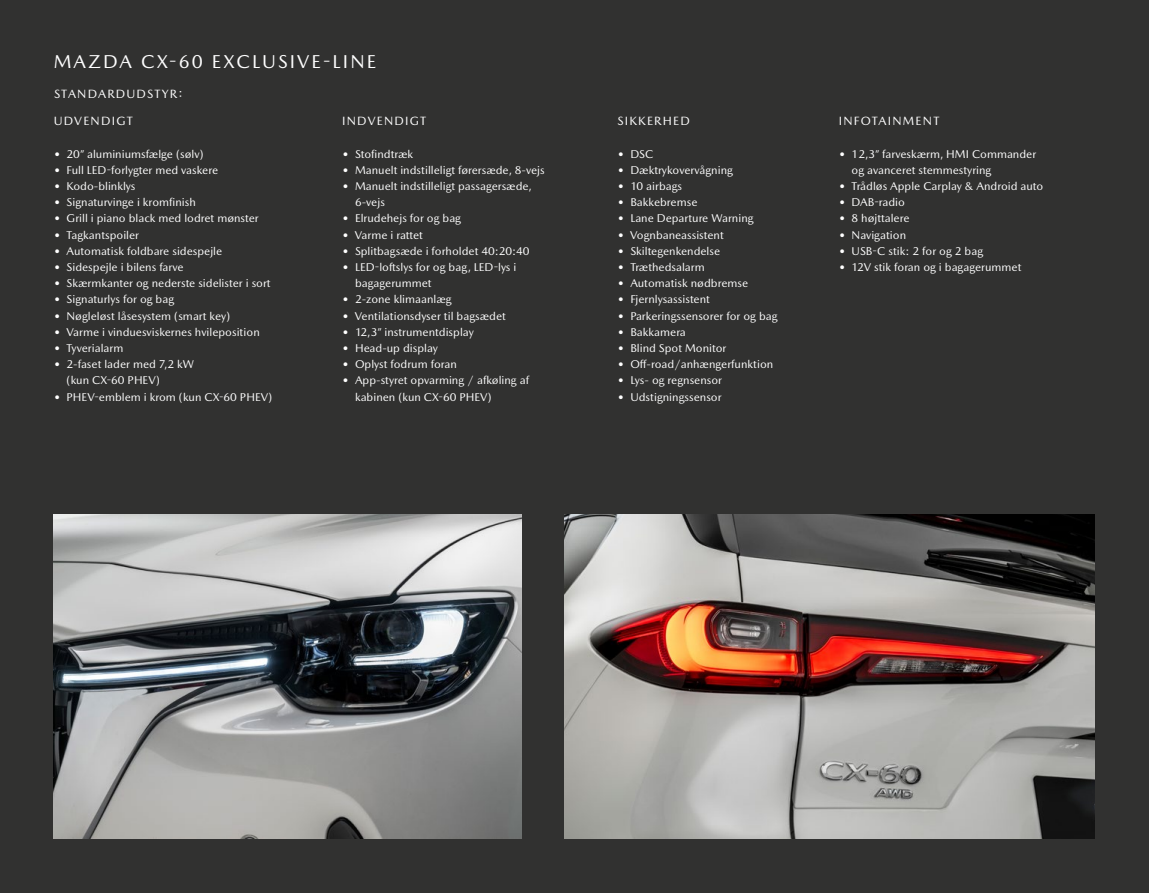
<style>
.page{position:relative;width:1149px;height:893px;background:#fff}
.page>*{position:absolute;margin:0;border:0;box-sizing:border-box;transform-origin:0 0}
.t1{font:18.9px "Mazda Type";letter-spacing:.11em;color:#fff}
.t2{font:12.15px "Mazda Type";letter-spacing:.1em;color:#fff}
.t3{font:11.55px/16.2px "Mazda Type";color:#fff}
</style>
<div class="page">
<div style="left:0;top:0;width:1148px;height:893px;background:#313130"></div>
<hr style="left:1148px;top:0;width:1px;height:893px;background:#313130">
<img style="left:54px;top:514px;width:467px;height:325px">
<img style="left:564px;top:514px;width:530px;height:325px">
<p class="t1" style="left:54px;top:51px;width:324px">MAZDA CX-60 EXCLUSIVE-LINE</p>
<p class="t2" style="left:54px;top:87px;width:130px">STANDARDUDSTYR:</p>
<p class="t2" style="left:54px;top:114px;width:81px">UDVENDIGT</p>
<p class="t3" style="left:54px;top:146px;width:151px">• 20” aluminiumsfælge (sølv)</p>
<p class="t3" style="left:54px;top:162px;width:166px">• Full LED-forlygter med vaskere</p>
<p class="t3" style="left:54px;top:178px;width:83px">• Kodo-blinklys</p>
<p class="t3" style="left:54px;top:194px;width:144px">• Signaturvinge i kromfinish</p>
<p class="t3" style="left:54px;top:210px;width:206px">• Grill i piano black med lodret mønster</p>
<p class="t3" style="left:54px;top:227px;width:87px">• Tagkantspoiler</p>
<p class="t3" style="left:54px;top:243px;width:170px">• Automatisk foldbare sidespejle</p>
<p class="t3" style="left:54px;top:259px;width:131px">• Sidespejle i bilens farve</p>
<p class="t3" style="left:54px;top:275px;width:218px">• Skærmkanter og nederste sidelister i sort</p>
<p class="t3" style="left:54px;top:291px;width:122px">• Signaturlys for og bag</p>
<p class="t3" style="left:54px;top:308px;width:178px">• Nøgleløst låsesystem (smart key)</p>
<p class="t3" style="left:54px;top:324px;width:207px">• Varme i vinduesviskernes hvileposition</p>
<p class="t3" style="left:54px;top:340px;width:71px">• Tyverialarm</p>
<p class="t3" style="left:67px;top:356px;width:129px;text-indent:-13px">• 2-faset lader med 7,2 kW (kun CX-60 PHEV)</p>
<p class="t3" style="left:54px;top:389px;width:220px">• PHEV-emblem i krom (kun CX-60 PHEV)</p>
<p class="t2" style="left:342px;top:114px;width:86px">INDVENDIGT</p>
<p class="t3" style="left:342px;top:146px;width:72px">• Stofindtræk</p>
<p class="t3" style="left:342px;top:162px;width:204px">• Manuelt indstilleligt førersæde, 8-vejs</p>
<p class="t3" style="left:355px;top:178px;width:178px;text-indent:-13px">• Manuelt indstilleligt passagersæde,<br>6-vejs</p>
<p class="t3" style="left:342px;top:210px;width:120px">• Elrudehejs for og bag</p>
<p class="t3" style="left:342px;top:227px;width:82px">• Varme i rattet</p>
<p class="t3" style="left:342px;top:243px;width:189px">• Splitbagsæde i forholdet 40:20:40</p>
<p class="t3" style="left:355px;top:259px;width:163px;text-indent:-13px">• LED-loftslys for og bag, LED-lys i bagagerummet</p>
<p class="t3" style="left:342px;top:291px;width:111px">• 2-zone klimaanlæg</p>
<p class="t3" style="left:342px;top:308px;width:165px">• Ventilationsdyser til bagsædet</p>
<p class="t3" style="left:342px;top:324px;width:133px">• 12,3” instrumentdisplay</p>
<p class="t3" style="left:342px;top:340px;width:97px">• Head-up display</p>
<p class="t3" style="left:342px;top:356px;width:116px">• Oplyst fodrum foran</p>
<p class="t3" style="left:355px;top:372px;width:175px;text-indent:-13px">• App-styret opvarming / afkøling af kabinen (kun CX-60 PHEV)</p>
<p class="t2" style="left:617px;top:114px;width:74px">SIKKERHED</p>
<p class="t3" style="left:617px;top:146px;width:37px">• DSC</p>
<p class="t3" style="left:617px;top:162px;width:117px">• Dæktrykovervågning</p>
<p class="t3" style="left:617px;top:178px;width:66px">• 10 airbags</p>
<p class="t3" style="left:617px;top:194px;width:81px">• Bakkebremse</p>
<p class="t3" style="left:617px;top:210px;width:138px">• Lane Departure Warning</p>
<p class="t3" style="left:617px;top:227px;width:108px">• Vognbaneassistent</p>
<p class="t3" style="left:617px;top:243px;width:104px">• Skiltegenkendelse</p>
<p class="t3" style="left:617px;top:259px;width:89px">• Træthedsalarm</p>
<p class="t3" style="left:617px;top:275px;width:132px">• Automatisk nødbremse</p>
<p class="t3" style="left:617px;top:291px;width:94px">• Fjernlysassistent</p>
<p class="t3" style="left:617px;top:308px;width:162px">• Parkeringssensorer for og bag</p>
<p class="t3" style="left:617px;top:324px;width:70px">• Bakkamera</p>
<p class="t3" style="left:617px;top:340px;width:110px">• Blind Spot Monitor</p>
<p class="t3" style="left:617px;top:356px;width:157px">• Off-road/anhængerfunktion</p>
<p class="t3" style="left:617px;top:372px;width:106px">• Lys- og regnsensor</p>
<p class="t3" style="left:617px;top:389px;width:106px">• Udstigningssensor</p>
<p class="t2" style="left:838px;top:114px;width:102px">INFOTAINMENT</p>
<p class="t3" style="left:851px;top:146px;width:186px;text-indent:-13px">• 12,3” farveskærm, HMI Commander og avanceret stemmestyring</p>
<p class="t3" style="left:838px;top:178px;width:206px">• Trådløs Apple Carplay &amp; Android auto</p>
<p class="t3" style="left:838px;top:194px;width:68px">• DAB-radio</p>
<p class="t3" style="left:838px;top:210px;width:72px">• 8 højttalere</p>
<p class="t3" style="left:838px;top:227px;width:69px">• Navigation</p>
<p class="t3" style="left:838px;top:243px;width:146px">• USB-C stik: 2 for og 2 bag</p>
<p class="t3" style="left:838px;top:259px;width:184px">• 12V stik foran og i bagagerummet</p>
</div>
